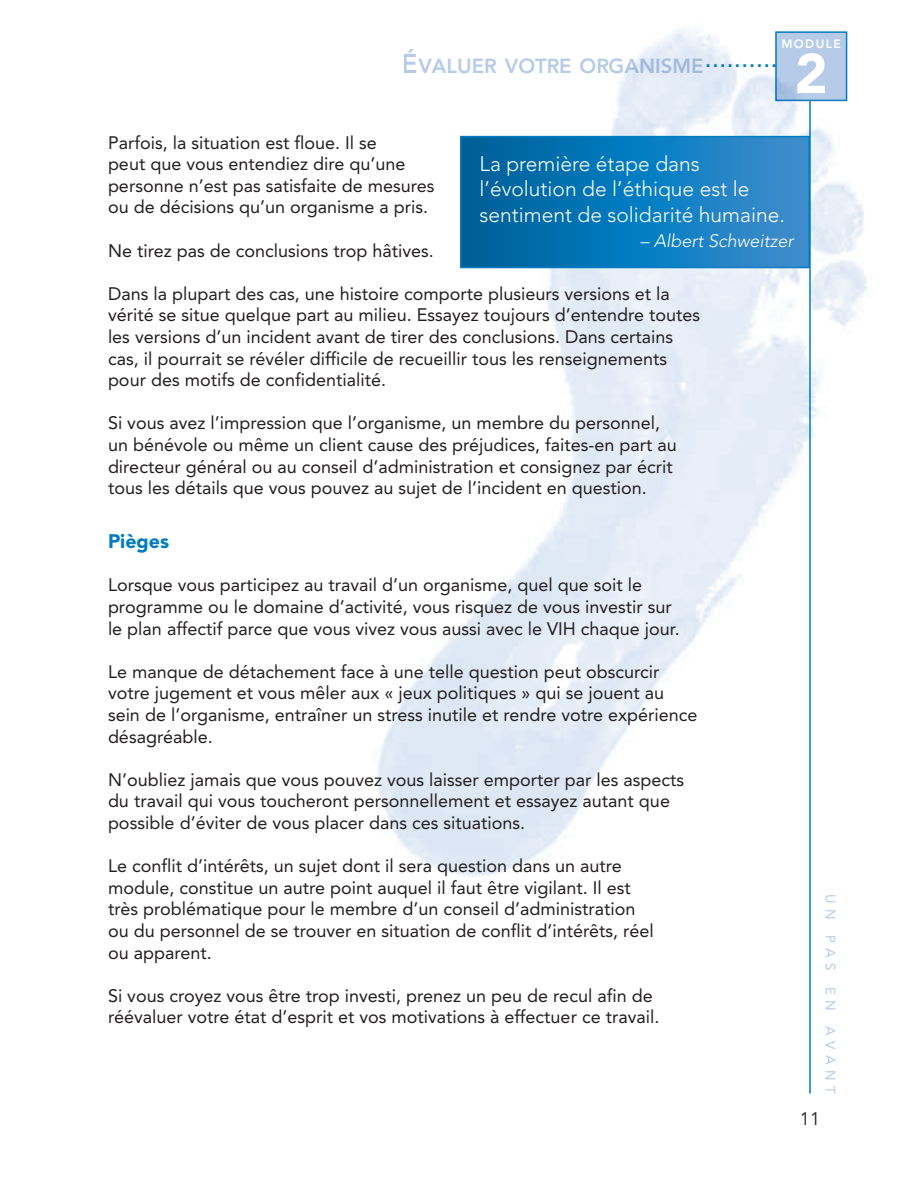
<style>
.page{position:relative;width:918px;height:1188px;background:#fff}
.page>*{position:absolute;margin:0;border:0;box-sizing:border-box;transform-origin:0 0}
.t1{font:900 55.5px "Avenir LT Std";color:#fff}
.t2{font:300 21px/25.2px "Avenir LT Std";color:#fff}
.t3{font:800 20.25px "Avenir LT Std";color:#b6cbe8}
.t4{font:900 19.5px "Avenir LT Std";color:#007cc2}
.t5{font:700 19.35px "Arial";color:#007cc2}
.t6{font:18px/21.6px "Avenir LT Std";color:#231f20}
.t7{font:italic 300 18px "Avenir LT Std";color:#fff}
.t8{font:18px "Avenir LT Std";color:#231f20}
.t9{font:13.5px "Avenir LT Std";letter-spacing:.4em;color:#b6cbe8}
.t10{font:800 12px "Avenir LT Std";letter-spacing:.12em;color:#fff}
.s1{font-size:27px}
</style>
<div class="page">
<hr style="left:809px;top:101px;width:2px;height:992px;background:#007cc2">
<div style="left:775px;top:31px;width:72px;height:70px;background:#b6cbe8;border:2px solid #007cc2"></div>
<svg style="left:463px;top:139px;width:344px;height:126px;background:#1078b8"></svg>
<div style="left:460px;top:136px;width:350px;height:132px;border:2px solid #007cc2"></div>
<p class="t10" style="left:781px;top:37px;width:61px">MODULE</p>
<h1 class="t1" style="left:795px;top:43px;width:34px">2</h1>
<p class="t3" style="left:402px;top:54px;width:303px"><span class="s1">É</span>VALUER VOTRE ORGANISME</p>
<p class="t5" style="left:706px;top:49px;width:73px">..........</p>
<p class="t6" style="left:108px;top:132px;width:328px">Parfois, la situation est floue. Il se<br>peut que vous entendiez dire qu’une personne n’est pas satisfaite de mesures ou de décisions qu’un organisme a pris.</p>
<p class="t6" style="left:108px;top:240px;width:327px">Ne tirez pas de conclusions trop hâtives.</p>
<p class="t6" style="left:108px;top:283px;width:594px">Dans la plupart des cas, une histoire comporte plusieurs versions et la vérité se situe quelque part au milieu. Essayez toujours d’entendre toutes les versions d’un incident avant de tirer des conclusions. Dans certains cas, il pourrait se révéler difficile de recueillir tous les renseignements pour des motifs de confidentialité.</p>
<p class="t6" style="left:108px;top:413px;width:570px">Si vous avez l’impression que l’organisme, un membre du personnel, un bénévole ou même un client cause des préjudices, faites-en part au directeur général ou au conseil d’administration et consignez par écrit tous les détails que vous pouvez au sujet de l’incident en question.</p>
<p class="t4" style="left:108px;top:531px;width:63px">Pièges</p>
<p class="t6" style="left:108px;top:575px;width:573px">Lorsque vous participez au travail d’un organisme, quel que soit le programme ou le domaine d’activité, vous risquez de vous investir sur le plan affectif parce que vous vivez vous aussi avec le VIH chaque jour.</p>
<p class="t6" style="left:108px;top:661px;width:591px">Le manque de détachement face à une telle question peut obscurcir votre jugement et vous mêler aux « jeux politiques » qui se jouent au sein de l’organisme, entraîner un stress inutile et rendre votre expérience désagréable.</p>
<p class="t6" style="left:108px;top:769px;width:578px">N’oubliez jamais que vous pouvez vous laisser emporter par les aspects du travail qui vous toucheront personnellement et essayez autant que possible d’éviter de vous placer dans ces situations.</p>
<p class="t6" style="left:108px;top:855px;width:547px">Le conflit d’intérêts, un sujet dont il sera question dans un autre module, constitue un autre point auquel il faut être vigilant. Il est très problématique pour le membre d’un conseil d’administration ou du personnel de se trouver en situation de conflit d’intérêts, réel ou apparent.</p>
<p class="t6" style="left:108px;top:985px;width:553px">Si vous croyez vous être trop investi, prenez un peu de recul afin de réévaluer votre état d’esprit et vos motivations à effectuer ce travail.</p>
<p class="t2" style="left:480px;top:153px;width:307px">La première étape dans l’évolution de l’éthique est le sentiment de solidarité humaine.</p>
<p class="t7" style="left:640px;top:230px;width:155px">– Albert Schweitzer</p>
<p class="t8" style="left:800px;top:1108px;width:22px">11</p>
<p class="t9" style="left:838px;top:894px;width:201px;rotate:90deg">UN PAS EN AVANT</p>
</div>
